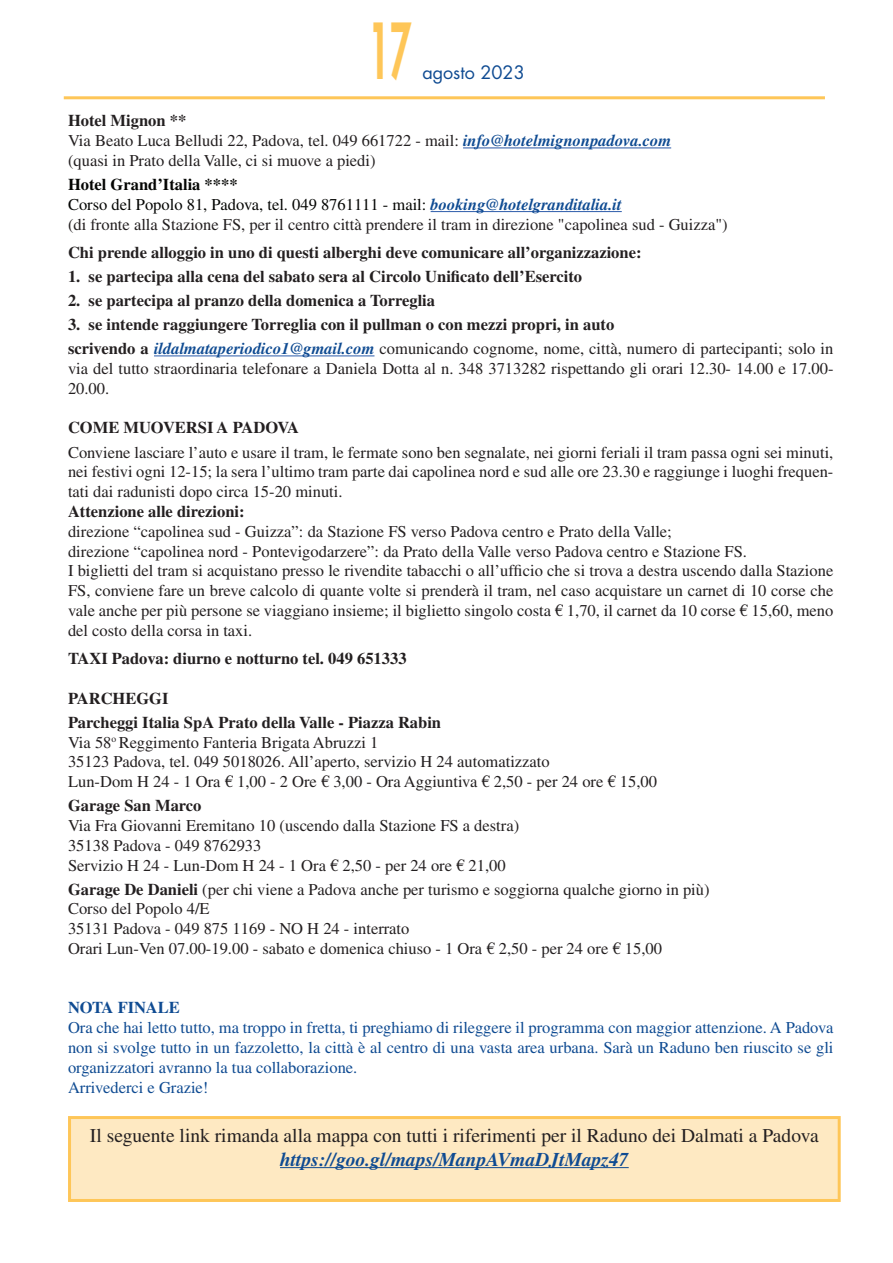
<style>
.page{position:relative;width:893px;height:1263px;background:#fff}
.page>*{position:absolute;margin:0;border:0;box-sizing:border-box;transform-origin:0 0}
.t1{font:800 75px "Futura Std";color:#fec658;scale:.5 1}
.t2{font:19.5px "Times LT Std";color:#231f20}
.t3{font:italic 700 19.5px "Times LT Std";color:#0f4b92}
.t4{font:18px "Futura Std";color:#0f4b92}
.t5{font:16.5px/19.8px "Times LT Std";color:#231f20}
.t6{font:700 16.5px/24px "Times LT Std";color:#231f20}
.t7{font:16.5px/19.8px "Times LT Std";color:#0f4b92}
.t8{font:700 16.5px "Times LT Std";color:#0f4b92}
.s1{font-weight:700}
.s2{font-weight:700;font-style:italic;color:#0f4b92}
.s3{font-weight:700;color:#040503}
.s4{color:#040503}
.s5{font-style:italic;color:#0f4b92}
.s6{font-weight:400}
</style>
<div class="page">
<hr style="left:64px;top:96px;width:761px;height:3px;background:#fec658">
<hr style="left:463px;top:147px;width:208px;height:1px;background:#2a57a6">
<hr style="left:431px;top:211px;width:191px;height:1px;background:#2d5caa">
<hr style="left:154px;top:355px;width:220px;height:1px;background:#2d5caa">
<div style="left:70px;top:1117px;width:769px;height:83px;background:#fee9c2"></div>
<hr style="left:280px;top:1167px;width:349px;height:1px;background:#0f4b92">
<div style="left:68px;top:1116px;width:773px;height:86px;border:3px solid #fec658"></div>
<h1 class="t1" style="left:368px;top:4px;width:88px">17</h1>
<p class="t4" style="left:422px;top:61px;width:104px">agosto 2023</p>
<p class="t5" style="left:68px;top:111px;width:605px"><span class="s1">Hotel Mignon **<br></span>Via Beato Luca Belludi 22, Padova, tel. 049 661722 - mail: <span class="s2">info@hotelmignonpadova.com </span>(quasi in Prato della Valle, ci si muove a piedi)</p>
<p class="t5" style="left:68px;top:175px;width:661px"><span class="s3">Hotel Grand’Italia ****<br></span><span class="s4">Corso del Popolo 81, Padova, tel. 049 8761111 - mail:</span> <span class="s2">booking@hotelgranditalia.it<br></span>(di fronte alla Stazione FS, per il centro città prendere il tram in direzione "capolinea sud - Guizza")</p>
<p class="t6" style="left:68px;top:240px;width:575px">Chi prende alloggio in uno di questi alberghi deve comunicare all’organizzazione:</p>
<p class="t6" style="left:68px;top:264px;width:516px">1. se partecipa alla cena del sabato sera al Circolo Unificato dell’Esercito</p>
<p class="t6" style="left:68px;top:288px;width:369px">2. se partecipa al pranzo della domenica a Torreglia</p>
<p class="t6" style="left:68px;top:312px;width:767px">3. se intende raggiungere Torreglia con il pullman o con mezzi propri, in auto<br>scrivendo a <span class="s5">ildalmataperiodico1@gmail.com</span> <span class="s6">comunicando cognome, nome, città, numero di partecipanti; solo in</span></p>
<p class="t5" style="left:68px;top:359px;width:767px">via del tutto straordinaria telefonare a Daniela Dotta al n. 348 3713282 rispettando gli orari 12.30- 14.00 e 17.00-<br>20.00.</p>
<p class="t6" style="left:68px;top:416px;width:232px">COME MUOVERSI A PADOVA</p>
<p class="t5" style="left:68px;top:442px;width:767px;text-align:justify">Conviene lasciare l’auto e usare il tram, le fermate sono ben segnalate, nei giorni feriali il tram passa ogni sei minuti, nei festivi ogni 12-15; la sera l’ultimo tram parte dai capolinea nord e sud alle ore 23.30 e raggiunge i luoghi frequen&shy;tati dai radunisti dopo circa 15-20 minuti.</p>
<p class="t6" style="left:68px;top:499px;width:178px">Attenzione alle direzioni:</p>
<p class="t5" style="left:68px;top:521px;width:767px">direzione “capolinea sud - Guizza”: da Stazione FS verso Padova centro e Prato della Valle;<br>direzione “capolinea nord - Pontevigodarzere”: da Prato della Valle verso Padova centro e Stazione FS.<br>I biglietti del tram si acquistano presso le rivendite tabacchi o all’ufficio che si trova a destra uscendo dalla Stazione FS, conviene fare un breve calcolo di quante volte si prenderà il tram, nel caso acquistare un carnet di 10 corse che vale anche per più persone se viaggiano insieme; il biglietto singolo costa € 1,70, il carnet da 10 corse € 15,60, meno del costo della corsa in taxi.</p>
<p class="t6" style="left:68px;top:646px;width:340px">TAXI Padova: diurno e notturno tel. 049 651333</p>
<p class="t6" style="left:68px;top:686px;width:375px">PARCHEGGI<br>Parcheggi Italia SpA Prato della Valle - Piazza Rabin</p>
<p class="t5" style="left:68px;top:732px;width:590px">Via 58<sup>o</sup> Reggimento Fanteria Brigata Abruzzi 1<br>35123 Padova, tel. 049 5018026. All’aperto, servizio H 24 automatizzato<br>Lun-Dom H 24 - 1 Ora € 1,00 - 2 Ore € 3,00 - Ora Aggiuntiva € 2,50 - per 24 ore € 15,00</p>
<p class="t6" style="left:68px;top:793px;width:135px">Garage San Marco</p>
<p class="t5" style="left:68px;top:815px;width:453px">Via Fra Giovanni Eremitano 10 (uscendo dalla Stazione FS a destra)<br>35138 Padova - 049 8762933<br>Servizio H 24 - Lun-Dom H 24 - 1 Ora € 2,50 - per 24 ore € 21,00</p>
<p class="t5" style="left:68px;top:879px;width:643px"><span class="s1">Garage De Danieli</span> (per chi viene a Padova anche per turismo e soggiorna qualche giorno in più)<br>Corso del Popolo 4/E<br>35131 Padova - 049 875 1169 - NO H 24 - interrato<br>Orari Lun-Ven 07.00-19.00 - sabato e domenica chiuso - 1 Ora € 2,50 - per 24 ore € 15,00</p>
<p class="t8" style="left:68px;top:998px;width:113px">NOTA FINALE</p>
<p class="t7" style="left:68px;top:1018px;width:767px">Ora che hai letto tutto, ma troppo in fretta, ti preghiamo di rileggere il programma con maggior attenzione. A Padova non si svolge tutto in un fazzoletto, la città è al centro di una vasta area urbana. Sarà un Raduno ben riuscito se gli organizzatori avranno la tua collaborazione.<br>Arrivederci e Grazie!</p>
<p class="t2" style="left:90px;top:1125px;width:730px">Il seguente link rimanda alla mappa con tutti i riferimenti per il Raduno dei Dalmati a Padova</p>
<p class="t3" style="left:280px;top:1148px;width:350px">https://goo.gl/maps/ManpAVmaDJtMapz47</p>
</div>
